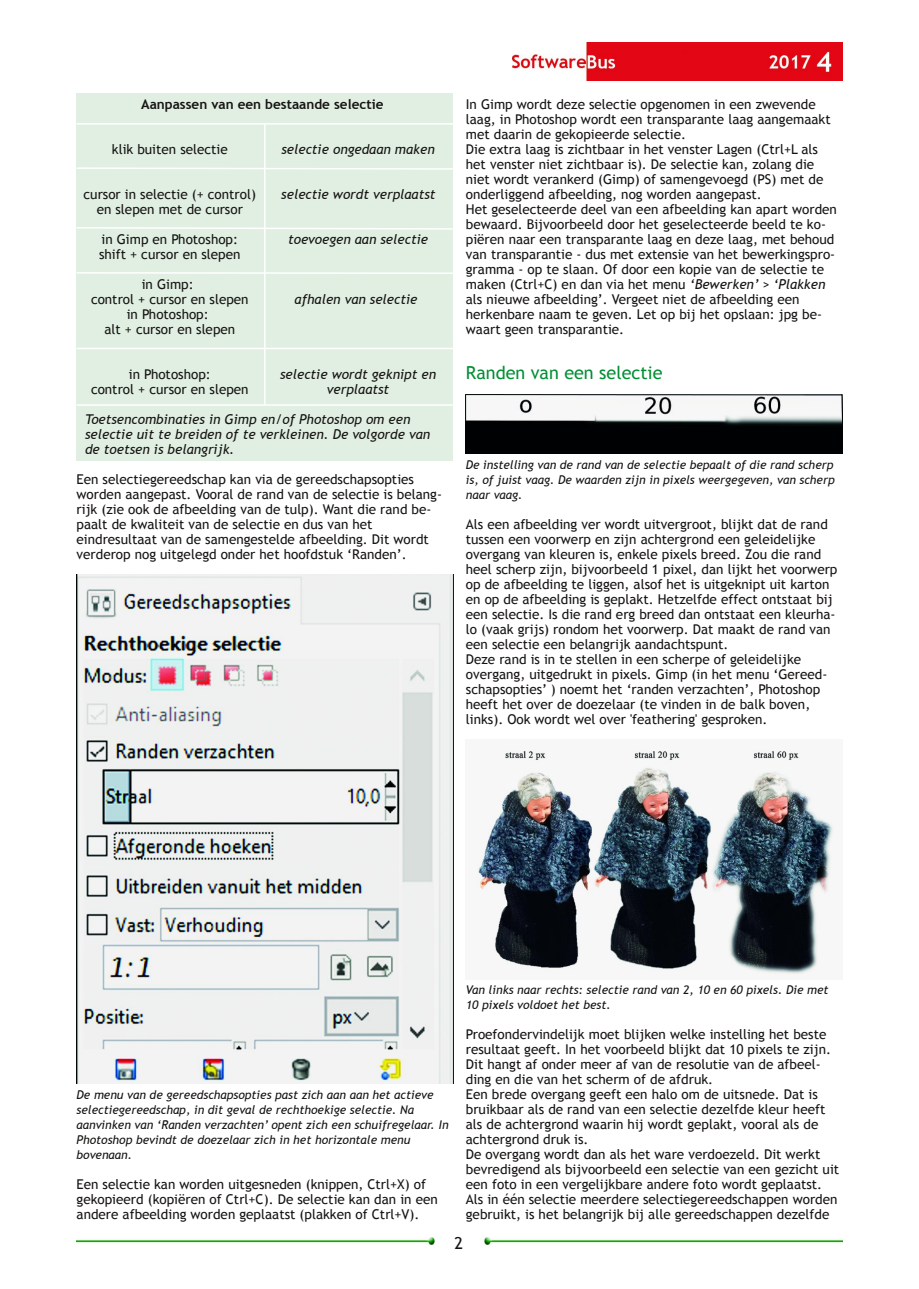
<style>
.page{position:relative;width:919px;height:1289px;background:#fff}
.page>*{position:absolute;margin:0;border:0;box-sizing:border-box;transform-origin:0 0}
.t1{font:18px "Trebuchet MS";color:#008f33}
.t2{font:16.5px "Trebuchet MS";color:#161413}
.t3{font:13.5px/15px "Trebuchet MS";color:#161413}
.t4{font:italic 13.5px/15px "Trebuchet MS";color:#161413}
.t5{font:700 13.5px "Trebuchet MS";color:#161413}
.t6{font:italic 12px/15px "Trebuchet MS";color:#161413}
.s1{font-style:italic}
</style>
<div class="page">
<img style="left:512px;top:43px;width:330px;height:38px">
<img style="left:77px;top:1237px;width:358px;height:7px">
<img style="left:484px;top:1237px;width:358px;height:7px">
<div style="left:77px;top:94px;width:376px;height:367px;background:#e0efe1"></div>
<img style="left:476px;top:750px;width:359px;height:226px">
<img style="left:77px;top:574px;width:376px;height:509px">
<img style="left:466px;top:394px;width:376px;height:60px">
<hr style="left:77px;top:123px;width:376px;height:2px;background:#fff">
<svg style="left:76px;top:167px;width:377px;height:3px"></svg>
<svg style="left:76px;top:226px;width:377px;height:4px"></svg>
<hr style="left:77px;top:272px;width:376px;height:2px;background:#fff">
<hr style="left:77px;top:348px;width:376px;height:1px;background:#fff">
<hr style="left:77px;top:404px;width:376px;height:2px;background:#fff">
<hr style="left:264px;top:124px;width:1px;height:281px;background:#fff">
<p class="t5" style="left:141px;top:96px;width:244px">Aanpassen van een bestaande selectie</p>
<p class="t3" style="left:112px;top:141px;width:117px">klik buiten selectie</p>
<p class="t4" style="left:281px;top:141px;width:155px">selectie ongedaan maken</p>
<p class="t3" style="left:84px;top:186px;width:174px;text-align:center">cursor in selectie (+ control) en slepen met de cursor</p>
<p class="t4" style="left:281px;top:186px;width:156px">selectie wordt verplaatst</p>
<p class="t3" style="left:99px;top:231px;width:143px">in Gimp en Photoshop: shift + cursor en slepen</p>
<p class="t4" style="left:288px;top:231px;width:141px">toevoegen aan selectie</p>
<p class="t3" style="left:91px;top:276px;width:159px;text-align:center">in Gimp:<br>control + cursor en slepen in Photoshop:<br>alt + cursor en slepen</p>
<p class="t4" style="left:294px;top:291px;width:124px">afhalen van selectie</p>
<p class="t3" style="left:91px;top:366px;width:159px;text-align:center">in Photoshop:<br>control + cursor en slepen</p>
<p class="t4" style="left:280px;top:366px;width:158px;text-align:center">selectie wordt geknipt en verplaatst</p>
<p class="t4" style="left:85px;top:411px;width:346px">Toetsencombinaties in Gimp en/of Photoshop om een selectie uit te breiden of te verkleinen. De volgorde van de toetsen is belangrijk.</p>
<p class="t3" style="left:77px;top:471px;width:367px">Een selectiegereedschap kan via de gereedschapsopties worden aangepast. Vooral de rand van de selectie is belang‐ rijk (zie ook de afbeelding van de tulp). Want die rand be‐ paalt de kwaliteit van de selectie en dus van het eindresultaat van de samengestelde afbeelding. Dit wordt verderop nog uitgelegd onder het hoofdstuk ‘Randen’.</p>
<p class="t3" style="left:466px;top:96px;width:372px">In Gimp wordt deze selectie opgenomen in een zwevende laag, in Photoshop wordt een transparante laag aangemaakt met daarin de gekopieerde selectie.<br>Die extra laag is zichtbaar in het venster Lagen (Ctrl+L als het venster niet zichtbaar is). De selectie kan, zolang die niet wordt verankerd (Gimp) of samengevoegd (PS) met de onderliggend afbeelding, nog worden aangepast.<br>Het geselecteerde deel van een afbeelding kan apart worden bewaard. Bijvoorbeeld door het geselecteerde beeld te ko‐ piëren naar een transparante laag en deze laag, met behoud van transparantie ‐ dus met extensie van het bewerkingspro‐ gramma ‐ op te slaan. Of door een kopie van de selectie te maken (Ctrl+C) en dan via het menu <span class="s1">‘Bewerken’ &gt; ‘Plakken </span>als nieuwe afbeelding’. Vergeet niet de afbeelding een herkenbare naam te geven. Let op bij het opslaan: jpg be‐ waart geen transparantie.</p>
<h1 class="t1" style="left:466px;top:362px;width:198px">Randen van een selectie</h1>
<p class="t6" style="left:466px;top:457px;width:370px;text-align:justify">De instelling van de rand van de selectie bepaalt of die rand scherp is, of juist vaag. De waarden zijn in pixels weergegeven, van scherp naar vaag.</p>
<p class="t3" style="left:466px;top:516px;width:373px">Als een afbeelding ver wordt uitvergroot, blijkt dat de rand tussen een voorwerp en zijn achtergrond een geleidelijke overgang van kleuren is, enkele pixels breed. Zou die rand heel scherp zijn, bijvoorbeeld 1 pixel, dan lijkt het voorwerp op de afbeelding te liggen, alsof het is uitgeknipt uit karton en op de afbeelding is geplakt. Hetzelfde effect ontstaat bij een selectie. Is die rand erg breed dan ontstaat een kleurha‐ lo (vaak grijs) rondom het voorwerp. Dat maakt de rand van een selectie een belangrijk aandachtspunt.<br>Deze rand is in te stellen in een scherpe of geleidelijke overgang, uitgedrukt in pixels. Gimp (in het menu ‘Gereed‐ schapsopties’ ) noemt het ‘randen verzachten’, Photoshop heeft het over de doezelaar (te vinden in de balk boven, links). Ook wordt wel over 'feathering' gesproken.</p>
<p class="t6" style="left:77px;top:1087px;width:373px">De menu van de gereedschapsopties past zich aan aan het actieve selectiegereedschap, in dit geval de rechthoekige selectie. Na aanvinken van ‘Randen verzachten’ opent zich een schuifregelaar. In Photoshop bevindt de doezelaar zich in het horizontale menu bovenaan.</p>
<p class="t3" style="left:77px;top:1176px;width:363px">Een selectie kan worden uitgesneden (knippen, Ctrl+X) of gekopieerd (kopiëren of Ctrl+C). De selectie kan dan in een andere afbeelding worden geplaatst (plakken of Ctrl+V).</p>
<p class="t6" style="left:466px;top:982px;width:364px">Van links naar rechts: selectie rand van 2, 10 en 60 pixels. Die met<br>10 pixels voldoet het best.</p>
<p class="t3" style="left:466px;top:1026px;width:375px">Proefondervindelijk moet blijken welke instelling het beste resultaat geeft. In het voorbeeld blijkt dat 10 pixels te zijn.<br>Dit hangt af onder meer af van de resolutie van de afbeel‐ ding en die van het scherm of de afdruk.<br>Een brede overgang geeft een halo om de uitsnede. Dat is bruikbaar als de rand van een selectie dezelfde kleur heeft als de achtergrond waarin hij wordt geplakt, vooral als de achtergrond druk is.<br>De overgang wordt dan als het ware verdoezeld. Dit werkt bevredigend als bijvoorbeeld een selectie van een gezicht uit een foto in een vergelijkbare andere foto wordt geplaatst.<br>Als in één selectie meerdere selectiegereedschappen worden gebruikt, is het belangrijk bij alle gereedschappen dezelfde</p>
<p class="t2" style="left:454px;top:1233px;width:10px">2</p>
</div>
